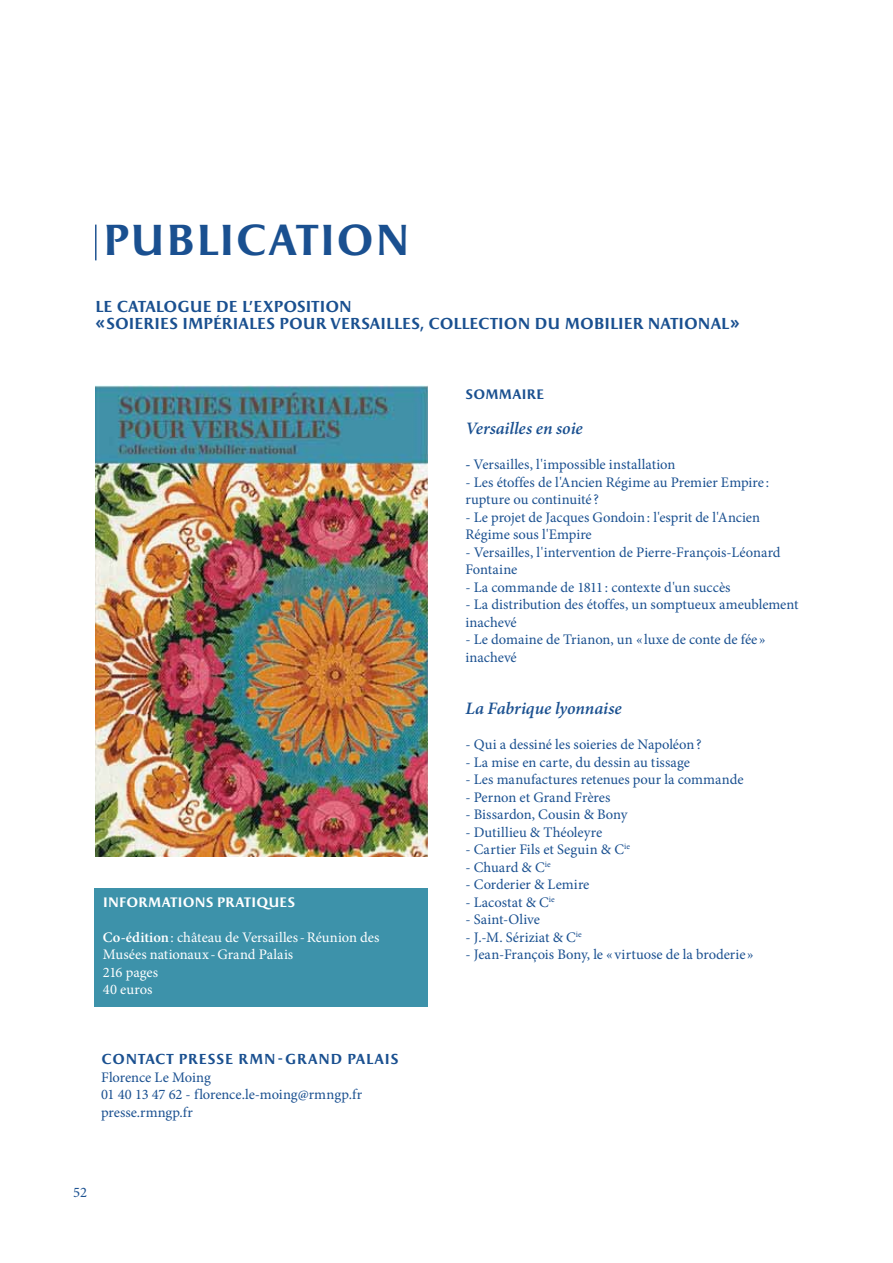
<style>
.page{position:relative;width:893px;height:1263px;background:#fff}
.page>*{position:absolute;margin:0;border:0;box-sizing:border-box;transform-origin:0 0}
.t1{font:700 43.8px "Apollon";letter-spacing:-.005em;color:#1a5090}
.t2{font:italic 600 17.55px "Minion Pro";letter-spacing:-.005em;color:#1a5090}
.t3{font:700 16.05px/17.5px "Apollon";letter-spacing:-.035em;color:#1a5090}
.t4{font:14.55px/17.5px "Minion Pro";letter-spacing:-.005em;color:#1a5090}
.t5{font:14.55px/17.5px "Minion Pro";color:#fff}
.t6{font:700 14.55px "Apollon";letter-spacing:.02em;color:#1a5090}
.t7{font:700 13.8px "Apollon";letter-spacing:-.03em;color:#fff}
.t8{font:700 13.8px "Apollon";letter-spacing:-.025em;color:#1a5090}
.s1{font-weight:600}
.s2{font-weight:600;font-style:italic}
</style>
<div class="page">
<hr style="left:95px;top:225px;width:1px;height:35px;background:#1a5090">
<img style="left:95px;top:386px;width:333px;height:471px">
<div style="left:95px;top:888px;width:333px;height:118px;background:#3d92aa"></div>
<h1 class="t1" style="left:102px;top:214px;width:310px">PUBLICATION</h1>
<p class="t3" style="left:95px;top:298px;width:646px">LE CATALOGUE DE L'EXPOSITION<br>« SOIERIES IMPÉRIALES POUR VERSAILLES, COLLECTION DU MOBILIER NATIONAL »</p>
<p class="t7" style="left:103px;top:894px;width:194px">INFORMATIONS PRATIQUES</p>
<p class="t5" style="left:103px;top:929px;width:278px"><span class="s1">Co-édition</span> : château de Versailles - Réunion des<br>Musées nationaux - Grand Palais<br>216 pages<br>40 euros</p>
<p class="t6" style="left:101px;top:1050px;width:299px">CONTACT PRESSE RMN - GRAND PALAIS</p>
<p class="t4" style="left:101px;top:1069px;width:262px">Florence Le Moing<br>01 40 13 47 62 - florence.le-moing@rmngp.fr presse.rmngp.fr</p>
<p class="t8" style="left:465px;top:386px;width:80px">SOMMAIRE</p>
<p class="t2" style="left:465px;top:422px;width:119px">Versailles en soie</p>
<p class="t4" style="left:465px;top:457px;width:212px"><span class="s2">-</span> Versailles, l'impossible installation</p>
<p class="t4" style="left:465px;top:475px;width:305px">- Les étoffes de l'Ancien Régime au Premier Empire : rupture ou continuité ?</p>
<p class="t4" style="left:465px;top:510px;width:296px">- Le projet de Jacques Gondoin : l'esprit de l'Ancien<br>Régime sous l'Empire</p>
<p class="t4" style="left:465px;top:545px;width:317px">- Versailles, l'intervention de Pierre-François-Léonard<br>Fontaine</p>
<p class="t4" style="left:465px;top:580px;width:267px">- La commande de 1811 : contexte d'un succès</p>
<p class="t4" style="left:465px;top:597px;width:335px">- La distribution des étoffes, un somptueux ameublement inachevé</p>
<p class="t4" style="left:465px;top:632px;width:302px">- Le domaine de Trianon, un « luxe de conte de fée » inachevé</p>
<p class="t2" style="left:465px;top:702px;width:158px">La Fabrique lyonnaise</p>
<p class="t4" style="left:465px;top:737px;width:238px">- Qui a dessiné les soieries de Napoléon ?</p>
<p class="t4" style="left:465px;top:754px;width:226px">- La mise en carte, du dessin au tissage</p>
<p class="t4" style="left:465px;top:772px;width:280px">- Les manufactures retenues pour la commande</p>
<p class="t4" style="left:465px;top:789px;width:146px">- Pernon et Grand Frères</p>
<p class="t4" style="left:465px;top:807px;width:164px">- Bissardon, Cousin &amp; Bony</p>
<p class="t4" style="left:465px;top:824px;width:138px">- Dutillieu &amp; Théoleyre</p>
<p class="t4" style="left:465px;top:842px;width:166px">- Cartier Fils et Seguin &amp; C<sup>ie</sup></p>
<p class="t4" style="left:465px;top:859px;width:87px">- Chuard &amp; C<sup>ie</sup></p>
<p class="t4" style="left:465px;top:877px;width:125px">- Corderier &amp; Lemire</p>
<p class="t4" style="left:465px;top:894px;width:91px">- Lacostat &amp; C<sup>ie</sup></p>
<p class="t4" style="left:465px;top:912px;width:76px">- Saint-Olive</p>
<p class="t4" style="left:465px;top:929px;width:118px">- J.-M. Sériziat &amp; C<sup>ie</sup></p>
<p class="t4" style="left:465px;top:947px;width:290px">- Jean-François Bony, le « virtuose de la broderie »</p>
<p class="t4" style="left:73px;top:1185px;width:15px">52</p>
</div>
